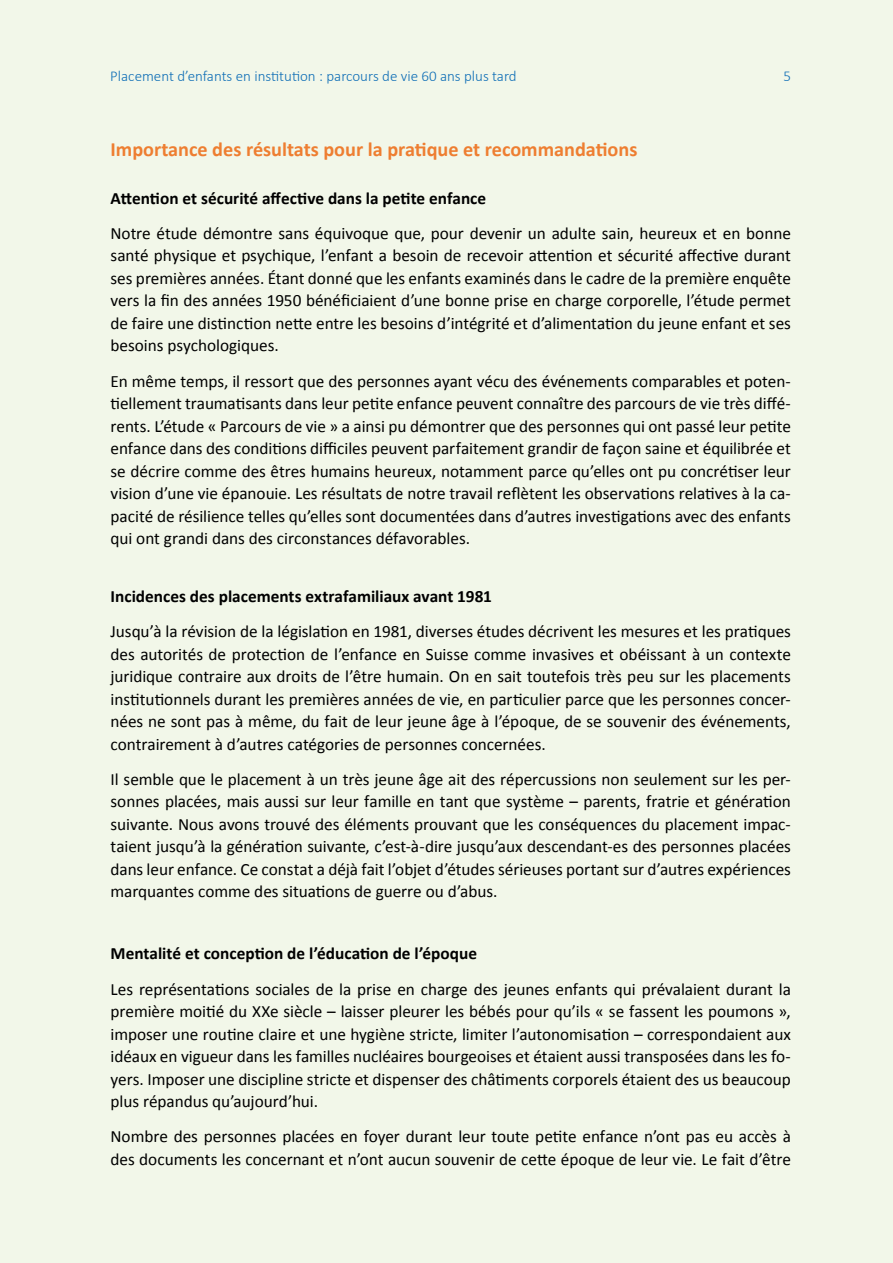
<style>
.page{position:relative;width:893px;height:1263px;background:#f2f7e9}
.page>*{position:absolute;margin:0;border:0;box-sizing:border-box;transform-origin:0 0}
.t1{font:700 20.25px "Calibri";color:#ee7e31}
.t2{font:17.25px/22.5px "Calibri";letter-spacing:-.005em;color:#000;text-align:justify}
.t3{font:700 17.25px "Calibri";color:#000}
.t4{font:300 15px "Calibri";color:#0e6eb6}
</style>
<div class="page">
<p class="t4" style="left:110px;top:67px;width:408px">Placement d’enfants en institution : parcours de vie 60 ans plus tard</p>
<p class="t4" style="left:783px;top:67px;width:9px">5</p>
<p class="t1" style="left:111px;top:136px;width:528px">Importance des résultats pour la pratique et recommandations</p>
<p class="t3" style="left:111px;top:187px;width:377px">Attention et sécurité affective dans la petite enfance</p>
<p class="t2" style="left:111px;top:222px;width:682px">Notre étude démontre sans équivoque que, pour devenir un adulte sain, heureux et en bonne santé physique et psychique, l’enfant a besoin de recevoir attention et sécurité affective durant ses premières années. Étant donné que les enfants examinés dans le cadre de la première enquête vers la fin des années 1950 bénéficiaient d’une bonne prise en charge corporelle, l’étude permet de faire une distinction nette entre les besoins d’intégrité et d’alimentation du jeune enfant et ses besoins psychologiques.</p>
<p class="t2" style="left:111px;top:370px;width:682px">En même temps, il ressort que des personnes ayant vécu des événements comparables et poten&shy;tiellement traumatisants dans leur petite enfance peuvent connaître des parcours de vie très diffé&shy;rents. L’étude « Parcours de vie » a ainsi pu démontrer que des personnes qui ont passé leur petite enfance dans des conditions difficiles peuvent parfaitement grandir de façon saine et équilibrée et se décrire comme des êtres humains heureux, notamment parce qu’elles ont pu concrétiser leur vision d’une vie épanouie. Les résultats de notre travail reflètent les observations relatives à la ca&shy;pacité de résilience telles qu’elles sont documentées dans d’autres investigations avec des enfants qui ont grandi dans des circonstances défavorables.</p>
<p class="t3" style="left:111px;top:585px;width:383px">Incidences des placements extrafamiliaux avant 1981</p>
<p class="t2" style="left:111px;top:620px;width:682px">Jusqu’à la révision de la législation en 1981, diverses études décrivent les mesures et les pratiques des autorités de protection de l’enfance en Suisse comme invasives et obéissant à un contexte juridique contraire aux droits de l’être humain. On en sait toutefois très peu sur les placements institutionnels durant les premières années de vie, en particulier parce que les personnes concer&shy;nées ne sont pas à même, du fait de leur jeune âge à l’époque, de se souvenir des événements, contrairement à d’autres catégories de personnes concernées.</p>
<p class="t2" style="left:111px;top:768px;width:682px">Il semble que le placement à un très jeune âge ait des répercussions non seulement sur les per&shy;sonnes placées, mais aussi sur leur famille en tant que système – parents, fratrie et génération suivante. Nous avons trouvé des éléments prouvant que les conséquences du placement impac&shy;taient jusqu’à la génération suivante, c’est-à-dire jusqu’aux descendant-es des personnes placées dans leur enfance. Ce constat a déjà fait l’objet d’études sérieuses portant sur d’autres expériences marquantes comme des situations de guerre ou d’abus.</p>
<p class="t3" style="left:111px;top:942px;width:368px">Mentalité et conception de l’éducation de l’époque</p>
<p class="t2" style="left:111px;top:978px;width:682px">Les représentations sociales de la prise en charge des jeunes enfants qui prévalaient durant la première moitié du XXe siècle – laisser pleurer les bébés pour qu’ils « se fassent les poumons », imposer une routine claire et une hygiène stricte, limiter l’autonomisation – correspondaient aux idéaux en vigueur dans les familles nucléaires bourgeoises et étaient aussi transposées dans les fo&shy;yers. Imposer une discipline stricte et dispenser des châtiments corporels étaient des us beaucoup plus répandus qu’aujourd’hui.</p>
<p class="t2" style="left:111px;top:1125px;width:682px">Nombre des personnes placées en foyer durant leur toute petite enfance n’ont pas eu accès à des documents les concernant et n’ont aucun souvenir de cette époque de leur vie. Le fait d’être</p>
</div>
